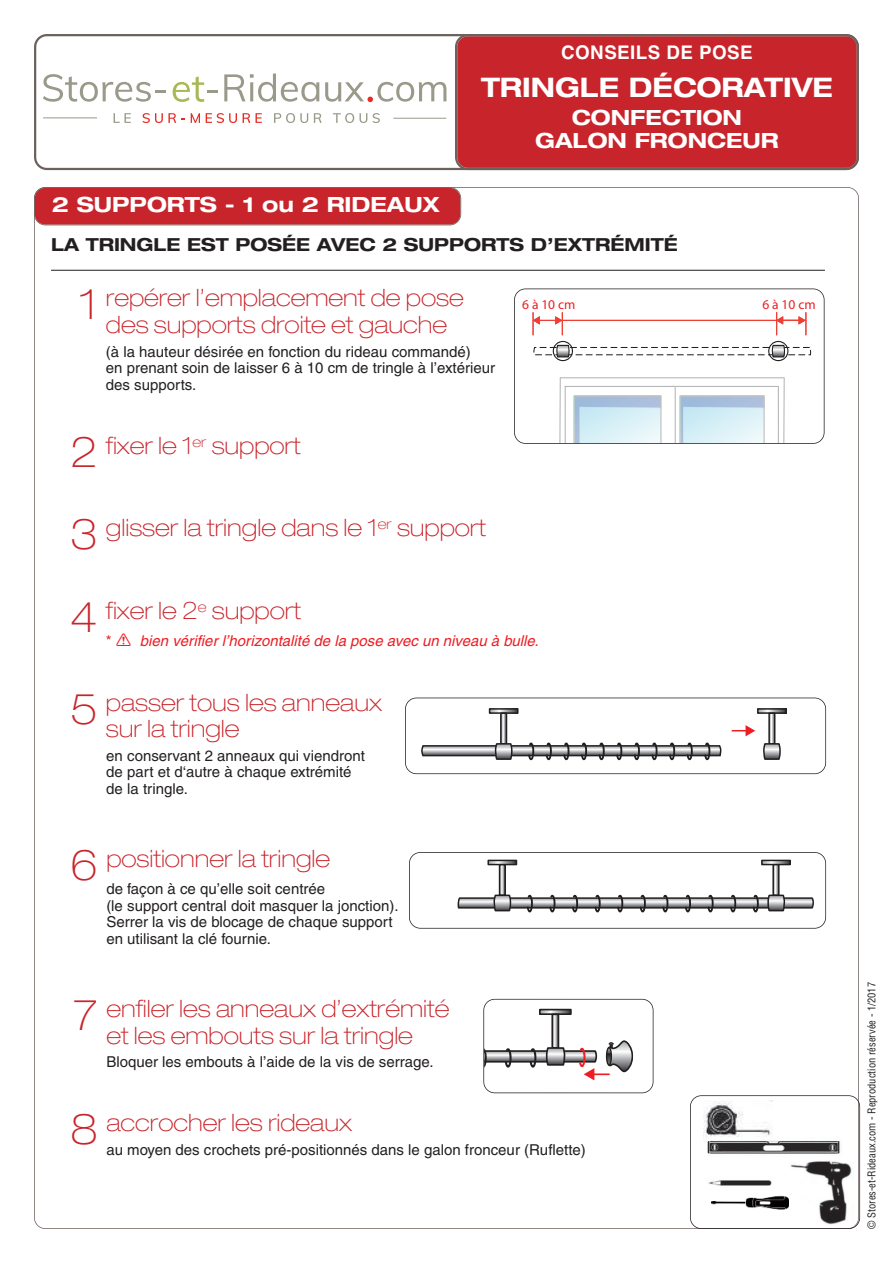
<style>
.page{position:relative;width:893px;height:1263px;background:#fff}
.page>*{position:absolute;margin:0;border:0;box-sizing:border-box;transform-origin:0 0}
.t1{font:700 expanded 27px "Helvetica Neue";color:#fff}
.t2{font:100 expanded 24px/26.4px "Helvetica Neue";color:#c8242b;text-align:center}
.t3{font:700 expanded 21px/23.1px "Helvetica Neue";color:#fff;text-align:center}
.t4{font:700 18.75px "Helvetica";letter-spacing:.025em;color:#fff}
.t5{font:700 expanded 18px "Helvetica Neue";color:#231f20}
.t6{font:15px/16.5px "Helvetica";color:#231f20}
.t7{font:italic 15px "Helvetica";color:#ee1d23}
.t8{font:13.5px "Myriad Pro";letter-spacing:.21em;color:#ee1d23}
.t9{font:condensed 10.5px "Helvetica";color:#231f20}
.s1{font-size:42px}
.s2{font-style:normal}
</style>
<div class="page">
<svg style="left:34px;top:34px;width:421px;height:136px"></svg>
<div style="left:35px;top:188px;width:425px;height:37px;background:#c8242b;border-radius:11px"></div>
<div style="left:34px;top:187px;width:427px;height:38px;border:2px solid #6d615d;border-radius:11px"></div>
<hr style="left:51px;top:270px;width:774px;height:1px;background:#231f20">
<div style="left:690px;top:1095px;width:170px;height:134px;border:2px solid #231f20;border-radius:11px"></div>
<img style="left:703px;top:1101px;width:69px;height:37px">
<img style="left:708px;top:1140px;width:133px;height:14px">
<img style="left:708px;top:1180px;width:64px;height:6px">
<img style="left:712px;top:1195px;width:77px;height:15px">
<img style="left:790px;top:1161px;width:64px;height:65px">
<div style="left:757px;top:708px;width:30px;height:6px;border:2px solid #231f20"></div>
<div style="left:489px;top:708px;width:30px;height:6px;border:2px solid #231f20"></div>
<svg style="left:421px;top:709px;width:365px;height:52px"></svg>
<div style="left:405px;top:698px;width:421px;height:76px;border:2px solid #231f20;border-radius:11px"></div>
<svg style="left:457px;top:860px;width:357px;height:53px"></svg>
<div style="left:409px;top:852px;width:417px;height:77px;border:2px solid #231f20;border-radius:11px"></div>
<svg style="left:486px;top:1009px;width:147px;height:71px"></svg>
<div style="left:483px;top:999px;width:170px;height:94px;border:2px solid #231f20;border-radius:11px"></div>
<svg style="left:559px;top:377px;width:226px;height:64px"></svg>
<hr style="left:532px;top:312px;width:2px;height:24px;background:#ee3e35">
<svg style="left:533px;top:312px;width:278px;height:49px"></svg>
<div style="left:514px;top:288px;width:310px;height:156px;border:2px solid #231f20;border-radius:11px"></div>
<div style="left:455px;top:34px;width:404px;height:136px;background:#c8242b"></div>
<div style="left:43px;top:57px;width:403px;height:83px;background:#fff"></div>
<hr style="left:43px;top:117px;width:54px;height:1px;background:#9a998a">
<hr style="left:393px;top:118px;width:53px;height:1px;background:#9a998a">
<svg style="left:43px;top:74px;width:403px;height:29px"></svg>
<svg style="left:114px;top:113px;width:17px;height:10px"></svg>
<svg style="left:142px;top:113px;width:120px;height:10px"></svg>
<svg style="left:274px;top:113px;width:48px;height:10px"></svg>
<svg style="left:333px;top:113px;width:47px;height:10px"></svg>
<p class="t4" style="left:561px;top:41px;width:193px">CONSEILS DE POSE</p>
<h1 class="t1" style="left:481px;top:77px;width:353px">TRINGLE DÉCORATIVE</h1>
<h3 class="t3" style="left:535px;top:108px;width:245px">CONFECTION<br>GALON FRONCEUR</h3>
<h3 class="t3" style="left:52px;top:195px;width:389px">2 SUPPORTS - 1 ou 2 RIDEAUX</h3>
<p class="t5" style="left:51px;top:238px;width:628px">LA TRINGLE EST POSÉE AVEC 2 SUPPORTS D’EXTRÉMITÉ</p>
<h2 class="t2" style="left:79px;top:287px;width:386px"><span class="s1">1</span> repérer l’emplacement de pose des supports droite et gauche</h2>
<p class="t6" style="left:106px;top:345px;width:391px">(à la hauteur désirée en fonction du rideau commandé)<br>en prenant soin de laisser 6 à 10 cm de tringle à l’extérieur des supports.</p>
<h2 class="t2" style="left:70px;top:434px;width:232px"><span class="s1">2</span> fixer le 1<sup>er</sup> support</h2>
<h2 class="t2" style="left:70px;top:517px;width:417px"><span class="s1">3</span> glisser la tringle dans le 1<sup>er</sup> support</h2>
<h2 class="t2" style="left:70px;top:599px;width:232px"><span class="s1">4</span> fixer le 2<sup>e</sup> support</h2>
<p class="t8" style="left:522px;top:299px;width:55px">6à10cm</p>
<p class="t8" style="left:762px;top:299px;width:55px">6à10cm</p>
<p class="t7" style="left:106px;top:635px;width:434px"><span class="s2">*</span> bien vérifier l’horizontalité de la pose avec un niveau à bulle.</p>
<h2 class="t2" style="left:106px;top:692px;width:278px;text-align:left;text-indent:-36px"><span class="s1">5</span> passer tous les anneaux sur la tringle</h2>
<p class="t6" style="left:106px;top:749px;width:260px">en conservant 2 anneaux qui viendront de part et d‘autre à chaque extrémité de la tringle.</p>
<h2 class="t2" style="left:71px;top:847px;width:261px"><span class="s1">6</span> positionner la tringle</h2>
<p class="t6" style="left:106px;top:882px;width:294px">de façon à ce qu’elle soit centrée<br>(le support central doit masquer la jonction).<br>Serrer la vis de blocage de chaque support en utilisant la clé fournie.</p>
<h2 class="t2" style="left:73px;top:998px;width:378px"><span class="s1">7</span> enfiler les anneaux d’extrémité et les embouts sur la tringle</h2>
<p class="t6" style="left:106px;top:1055px;width:329px">Bloquer les embouts à l’aide de la vis de serrage.</p>
<h2 class="t2" style="left:71px;top:1112px;width:283px"><span class="s1">8</span> accrocher les rideaux</h2>
<p class="t6" style="left:106px;top:1143px;width:481px">au moyen des crochets pré-positionnés dans le galon fronceur (Ruflette)</p>
<p class="t9" style="left:866px;top:1229px;width:248px;rotate:-90deg">© Stores-et-Rideaux.com - Reproduction réservée - 1/2017</p>
</div>
